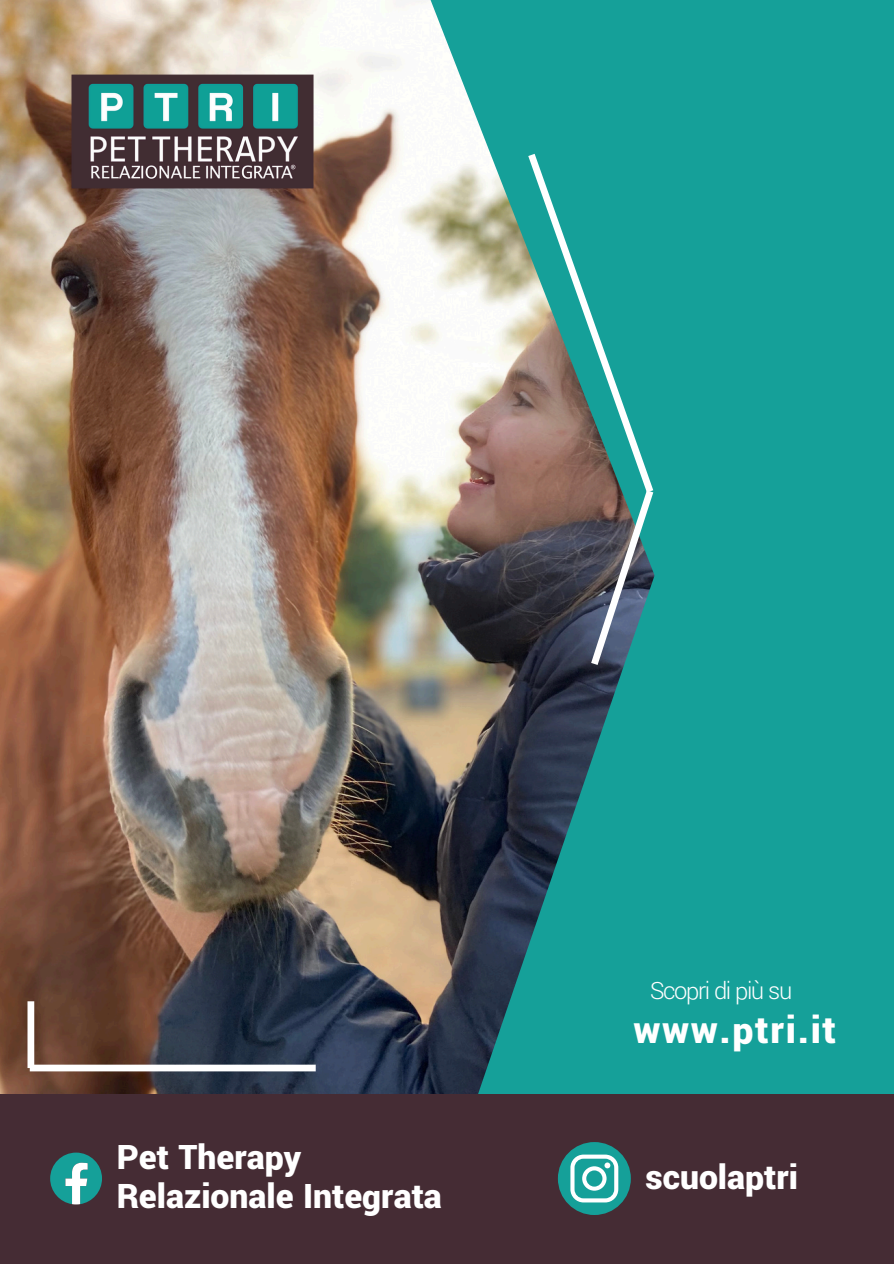
<style>
.page{position:relative;width:894px;height:1264px;background:#fff}
.page>*{position:absolute;margin:0;border:0;box-sizing:border-box;transform-origin:0 0}
.t1{font:900 41.4px "Yantramanav";letter-spacing:.04em;color:#fff}
.t2{font:900 37.5px "Yantramanav";color:#fff}
.t3{font:300 26.4px "Yantramanav";letter-spacing:-.05em;color:#fff}
</style>
<div class="page">
<img style="left:0;top:0;width:440px;height:1093px">
<img style="left:66px;top:61px;width:254px;height:142px">
<svg style="left:423px;top:0;width:470px;height:890px;background:#40a9a0"></svg>
<svg style="left:440px;top:505px;width:453px;height:588px;background:#208582"></svg>
<div style="left:0;top:1093px;width:893px;height:170px;background:#452c34"></div>
<svg style="left:557px;top:1142px;width:73px;height:72px"></svg>
<svg style="left:50px;top:1152px;width:52px;height:52px"></svg>
<div style="left:30px;top:1064px;width:285px;height:7px;background:#fff"></div>
<div style="left:27px;top:1001px;width:7px;height:67px;background:#fff"></div>
<svg style="left:522px;top:146px;width:136px;height:354px;background:#469b93"></svg>
<svg style="left:585px;top:483px;width:73px;height:189px;background:#53757d"></svg>
<p class="t2" style="left:117px;top:1133px;width:186px">Pet Therapy</p>
<p class="t2" style="left:117px;top:1172px;width:326px">Relazionale Integrata</p>
<p class="t3" style="left:650px;top:974px;width:143px">Scopri di più su</p>
<p class="t1" style="left:633px;top:1003px;width:204px">www.ptri.it</p>
<p class="t2" style="left:645px;top:1153px;width:154px">scuolaptri</p>
</div>
